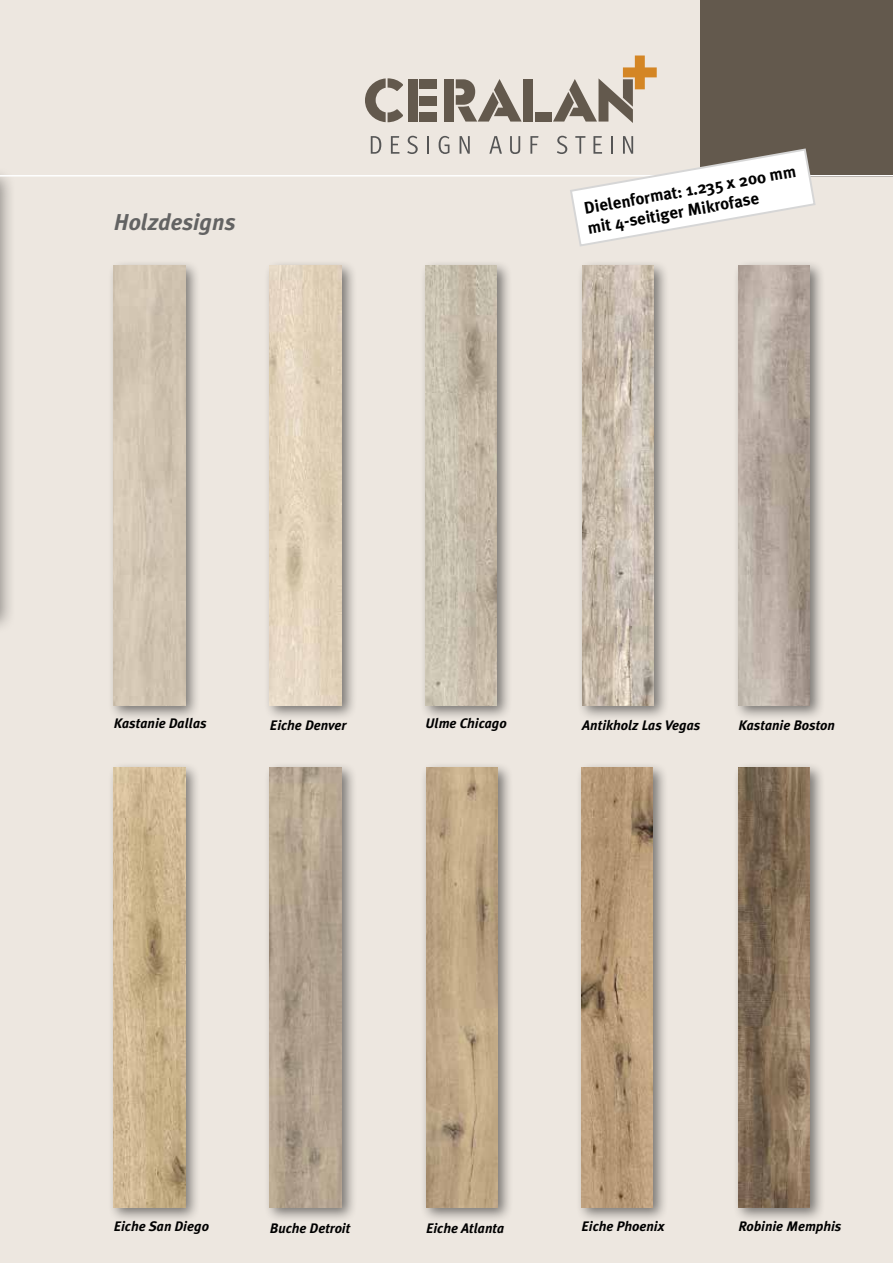
<style>
.page{position:relative;width:893px;height:1263px;background:#ede7e0}
.page>*{position:absolute;margin:0;border:0;box-sizing:border-box;transform-origin:0 0}
.t1{font:italic 700 22.95px "Meta Plus";color:#636363}
.t2{font:700 16.8px/20px "Meta Plus";color:#000}
.t3{font:italic 700 13.8px "Meta Plus";color:#000}
</style>
<div class="page">
<div style="left:0;top:165px;width:16px;height:470px;background:#000;opacity:.4"></div>
<div style="left:700px;top:0;width:193px;height:176px;background:#63594d"></div>
<svg style="left:371px;top:136px;width:10px;height:18px"></svg>
<svg style="left:391px;top:136px;width:8px;height:18px"></svg>
<svg style="left:407px;top:136px;width:11px;height:18px"></svg>
<svg style="left:427px;top:136px;width:2px;height:18px"></svg>
<svg style="left:439px;top:136px;width:10px;height:18px"></svg>
<svg style="left:460px;top:136px;width:10px;height:18px"></svg>
<svg style="left:489px;top:136px;width:13px;height:18px"></svg>
<svg style="left:510px;top:136px;width:10px;height:18px"></svg>
<svg style="left:530px;top:136px;width:8px;height:18px"></svg>
<div style="left:408px;top:79px;width:10px;height:43px;background:#63594d"></div>
<div style="left:420px;top:79px;width:17px;height:10px;background:#63594d"></div>
<div style="left:420px;top:96px;width:17px;height:10px;background:#63594d"></div>
<div style="left:420px;top:112px;width:17px;height:10px;background:#63594d"></div>
<div style="left:444px;top:79px;width:10px;height:43px;background:#63594d"></div>
<div style="left:523px;top:79px;width:10px;height:43px;background:#63594d"></div>
<div style="left:535px;top:112px;width:17px;height:10px;background:#63594d"></div>
<svg style="left:456px;top:79px;width:66px;height:43px"></svg>
<svg style="left:365px;top:78px;width:38px;height:44px"></svg>
<svg style="left:553px;top:56px;width:104px;height:67px"></svg>
<div style="left:733px;top:259px;width:93px;height:462px;background:#000;opacity:.5"></div>
<img style="left:738px;top:265px;width:72px;height:440px">
<div style="left:576px;top:259px;width:93px;height:462px;background:#000;opacity:.5"></div>
<img style="left:582px;top:265px;width:71px;height:440px">
<div style="left:264px;top:762px;width:93px;height:461px;background:#000;opacity:.5"></div>
<img style="left:270px;top:768px;width:71px;height:439px">
<div style="left:420px;top:762px;width:93px;height:461px;background:#000;opacity:.5"></div>
<img style="left:426px;top:768px;width:71px;height:439px">
<div style="left:264px;top:259px;width:93px;height:462px;background:#000;opacity:.5"></div>
<img style="left:270px;top:265px;width:71px;height:440px">
<div style="left:576px;top:762px;width:93px;height:461px;background:#000;opacity:.5"></div>
<img style="left:582px;top:768px;width:71px;height:439px">
<div style="left:108px;top:762px;width:93px;height:461px;background:#000;opacity:.5"></div>
<img style="left:114px;top:768px;width:71px;height:439px">
<div style="left:108px;top:259px;width:93px;height:462px;background:#000;opacity:.5"></div>
<img style="left:114px;top:265px;width:71px;height:440px">
<div style="left:733px;top:762px;width:93px;height:461px;background:#000;opacity:.5"></div>
<img style="left:738px;top:768px;width:72px;height:439px">
<div style="left:420px;top:259px;width:93px;height:462px;background:#000;opacity:.5"></div>
<img style="left:425px;top:265px;width:72px;height:440px">
<hr style="left:0;top:175px;width:893px;height:2px;background:#fff">
<svg style="left:557px;top:136px;width:260px;height:111px"></svg>
<h1 class="t1" style="left:114px;top:209px;width:123px">Holzdesigns</h1>
<p class="t2" style="left:583px;top:198px;width:216px;rotate:-10deg">Dielenformat: 1.235 x 200 mm mit 4-seitiger Mikrofase</p>
<p class="t3" style="left:114px;top:716px;width:94px">Kastanie Dallas</p>
<p class="t3" style="left:270px;top:718px;width:78px">Eiche Denver</p>
<p class="t3" style="left:425px;top:716px;width:83px">Ulme Chicago</p>
<p class="t3" style="left:582px;top:718px;width:120px">Antikholz Las Vegas</p>
<p class="t3" style="left:738px;top:718px;width:98px">Kastanie Boston</p>
<p class="t3" style="left:114px;top:1218px;width:97px">Eiche San Diego</p>
<p class="t3" style="left:582px;top:1218px;width:85px">Eiche Phoenix</p>
<p class="t3" style="left:270px;top:1220px;width:82px">Buche Detroit</p>
<p class="t3" style="left:426px;top:1220px;width:80px">Eiche Atlanta</p>
<p class="t3" style="left:738px;top:1218px;width:104px">Robinie Memphis</p>
</div>
